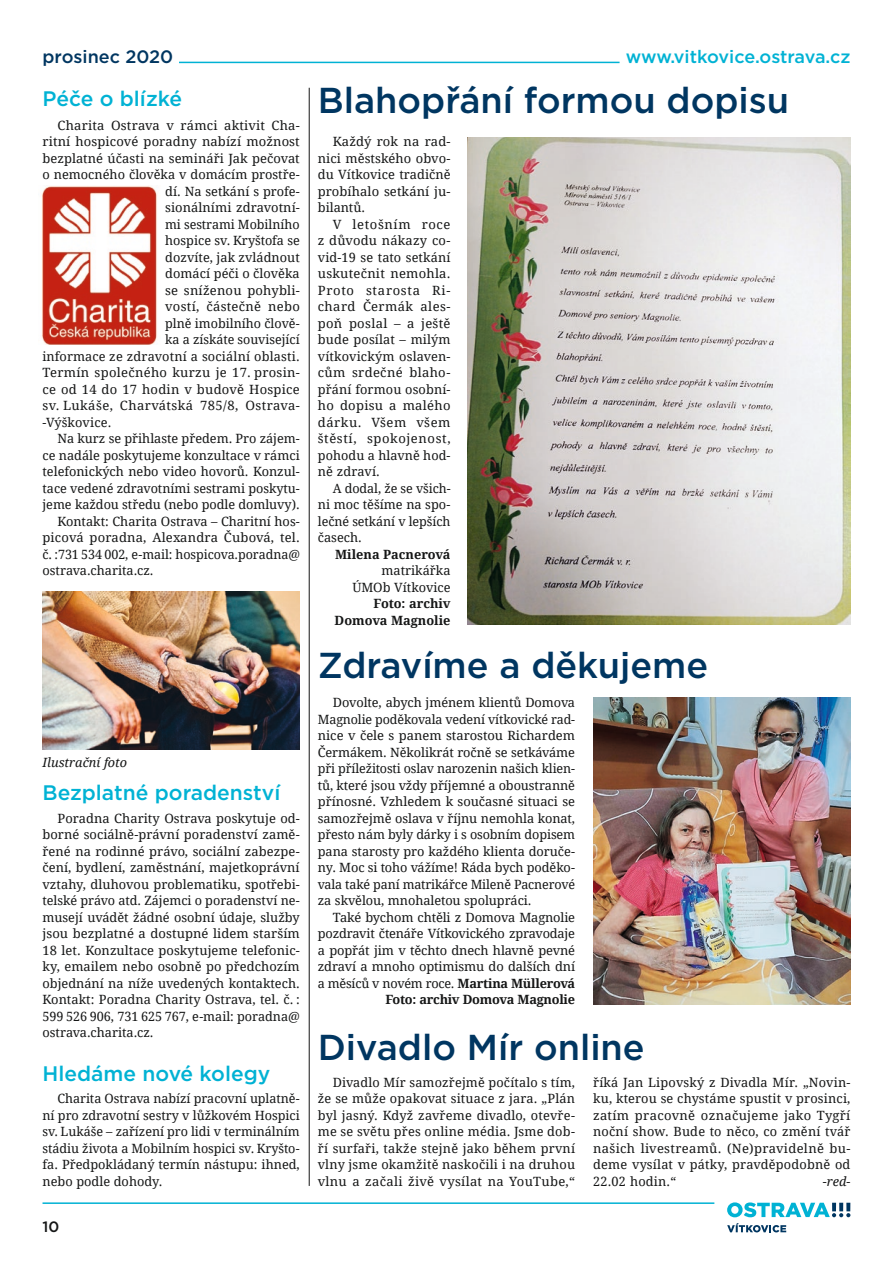
<style>
.page{position:relative;width:893px;height:1263px;background:#fff}
.page>*{position:absolute;margin:0;border:0;box-sizing:border-box;transform-origin:0 0}
.t1{font:500 36px "Gotham";color:#003661}
.t2{font:500 21px "Gotham";color:#00b2d4}
.t3{font:500 18px "Gotham";letter-spacing:-.01em;color:#00b2d4}
.t4{font:500 18px "Gotham";color:#003661}
.t5{font:500 15px "Gotham";color:#151616}
.t6{font:12.75px/16.5px "Droid Serif";color:#151616;text-align:justify}
.t7{font:12.75px "Droid Serif";letter-spacing:.02em;color:#151616}
.t8{font:700 12.75px/16.5px "Droid Serif";color:#151616;text-align:right}
.t9{font:12.75px "Droid Serif";letter-spacing:.03em;color:#151616}
.t10{font:italic 12.75px "Droid Serif";color:#151616}
.t11{font:12.75px "Droid Serif";letter-spacing:.025em;color:#151616}
.s1{font-weight:700}
</style>
<div class="page">
<svg style="left:727px;top:1202px;width:123px;height:15px"></svg>
<svg style="left:727px;top:1223px;width:59px;height:9px"></svg>
<hr style="left:43px;top:1202px;width:671px;height:2px;background:#00b2d4">
<hr style="left:179px;top:62px;width:441px;height:1px;background:#00b2d4">
<hr style="left:309px;top:88px;width:1px;height:1098px;background:#151616">
<img style="left:593px;top:697px;width:257px;height:307px">
<img style="left:41px;top:186px;width:116px;height:158px">
<img style="left:43px;top:592px;width:257px;height:157px">
<img style="left:468px;top:137px;width:382px;height:487px">
<h3 class="t4" style="left:42px;top:45px;width:132px">prosinec 2020</h3>
<h2 class="t2" style="left:43px;top:85px;width:141px">Péče o blízké</h2>
<p class="t6" style="left:58px;top:117px;width:244px">Charita Ostrava v rámci aktivit Cha-</p>
<p class="t6" style="left:43px;top:134px;width:259px">ritní hospicové poradny nabízí možnost</p>
<p class="t6" style="left:43px;top:150px;width:259px">bezplatné účasti na semináři Jak pečovat</p>
<p class="t6" style="left:43px;top:167px;width:259px">o nemocného člověka v domácím prostře-</p>
<p class="t6" style="left:165px;top:183px;width:136px">dí. Na setkání s profe-</p>
<p class="t6" style="left:165px;top:200px;width:136px">sionálními zdravotní-</p>
<p class="t6" style="left:165px;top:216px;width:136px">mi sestrami Mobilního</p>
<p class="t6" style="left:165px;top:233px;width:136px">hospice sv. Kryštofa se</p>
<p class="t6" style="left:165px;top:249px;width:136px">dozvíte, jak zvládnout</p>
<p class="t6" style="left:165px;top:266px;width:136px">domácí péči o člověka</p>
<p class="t6" style="left:165px;top:282px;width:136px">se sníženou pohybli-</p>
<p class="t11" style="left:165px;top:299px;width:136px">vostí, částečně nebo</p>
<p class="t6" style="left:165px;top:315px;width:136px">plně imobilního člově-</p>
<p class="t6" style="left:165px;top:332px;width:136px">ka a získáte související</p>
<p class="t6" style="left:43px;top:348px;width:259px">informace ze zdravotní a sociální oblasti.</p>
<p class="t7" style="left:43px;top:365px;width:259px">Termín společného kurzu je 17. prosin-</p>
<p class="t7" style="left:43px;top:381px;width:259px">ce od 14 do 17 hodin v budově Hospice</p>
<p class="t9" style="left:43px;top:398px;width:258px">sv. Lukáše, Charvátská 785/8, Ostrava-</p>
<p class="t6" style="left:46px;top:414px;width:67px">Výškovice.</p>
<p class="t6" style="left:58px;top:431px;width:244px">Na kurz se přihlaste předem. Pro zájem-</p>
<p class="t6" style="left:43px;top:447px;width:259px">ce nadále poskytujeme konzultace v rámci</p>
<p class="t6" style="left:43px;top:464px;width:259px">telefonických nebo video hovorů. Konzul-</p>
<p class="t6" style="left:43px;top:480px;width:259px">tace vedené zdravotními sestrami poskytu-</p>
<p class="t6" style="left:43px;top:497px;width:259px">jeme každou středu (nebo podle domluvy).</p>
<p class="t6" style="left:58px;top:513px;width:244px">Kontakt: Charita Ostrava – Charitní hos-</p>
<p class="t6" style="left:43px;top:530px;width:259px">picová poradna, Alexandra Čubová, tel.</p>
<p class="t6" style="left:43px;top:546px;width:259px">č. :731 534 002, e-‑mail: hospicova.poradna@</p>
<p class="t6" style="left:43px;top:563px;width:113px">ostrava.charita.cz.</p>
<p class="t10" style="left:43px;top:754px;width:86px">Ilustrační foto</p>
<h2 class="t2" style="left:43px;top:779px;width:239px">Bezplatné poradenství</h2>
<p class="t6" style="left:43px;top:810px;width:259px;text-indent:15px">Poradna Charity Ostrava poskytuje od&shy;borné sociálně-‑právní poradenství zamě&shy;řené na rodinné právo, sociální zabezpe&shy;čení, bydlení, zaměstnání, majetkoprávní vztahy, dluhovou problematiku, spotřebi&shy;telské právo atd. Zájemci o poradenství ne&shy;musejí uvádět žádné osobní údaje, služby jsou bezplatné a dostupné lidem starším 18 let. Konzultace poskytujeme telefonic&shy;ky, emailem nebo osobně po předchozím objednání na níže uvedených kontaktech.<br>Kontakt: Poradna Charity Ostrava, tel. č. :<br>599 526 906, 731 625 767, e-‑mail: poradna@ ostrava.charita.cz.</p>
<h2 class="t2" style="left:43px;top:1060px;width:229px">Hledáme nové kolegy</h2>
<p class="t6" style="left:43px;top:1091px;width:259px;text-indent:15px">Charita Ostrava nabízí pracovní uplatně&shy;ní pro zdravotní sestry v lůžkovém Hospici sv. Lukáše – zařízení pro lidi v terminálním stádiu života a Mobilním hospici sv. Kryšto&shy;fa. Předpokládaný termín nástupu: ihned, nebo podle dohody.</p>
<p class="t5" style="left:43px;top:1217px;width:18px">10</p>
<h3 class="t3" style="left:626px;top:45px;width:226px">www.vitkovice.ostrava.cz</h3>
<h1 class="t1" style="left:318px;top:77px;width:473px">Blahopřání formou dopisu</h1>
<p class="t6" style="left:318px;top:134px;width:134px;text-indent:15px">Každý rok na rad&shy;nici městského obvo&shy;du Vítkovice tradičně probíhalo setkání ju&shy;bilantů.</p>
<p class="t6" style="left:318px;top:216px;width:134px;text-indent:15px">V letošním roce z důvodu nákazy co&shy;vid-19 se tato setkání uskutečnit nemohla.<br>Proto starosta Ri&shy;chard Čermák ales&shy;poň poslal – a ještě bude posílat – milým vítkovickým oslaven&shy;cům srdečné blaho&shy;přání formou osobní&shy;ho dopisu a malého dárku. Všem všem štěstí, spokojenost, pohodu a hlavně hod&shy;ně zdraví.</p>
<p class="t6" style="left:318px;top:480px;width:134px;text-indent:15px">A dodal, že se všich&shy;ni moc těšíme na spo&shy;lečné setkání v lepších časech.</p>
<p class="t8" style="left:335px;top:546px;width:117px">Milena Pacnerová</p>
<p class="t6" style="left:352px;top:563px;width:100px;text-align:right">matrikářka<br>ÚMOb Vítkovice</p>
<p class="t8" style="left:335px;top:596px;width:117px">Foto: archiv<br>Domova Magnolie</p>
<h1 class="t1" style="left:318px;top:641px;width:392px">Zdravíme a děkujeme</h1>
<p class="t6" style="left:318px;top:695px;width:259px;text-indent:15px">Dovolte, abych jménem klientů Domova Magnolie poděkovala vedení vítkovické rad&shy;nice v čele s panem starostou Richardem Čermákem. Několikrát ročně se setkáváme při příležitosti oslav narozenin našich klien&shy;tů, které jsou vždy příjemné a oboustranně přínosné. Vzhledem k současné situaci se samozřejmě oslava v říjnu nemohla konat, přesto nám byly dárky i s osobním dopisem pana starosty pro každého klienta doruče&shy;ny. Moc si toho vážíme! Ráda bych poděko&shy;vala také paní matrikářce Mileně Pacnerové za skvělou, mnohaletou spolupráci.</p>
<p class="t6" style="left:318px;top:909px;width:259px;text-align:right">Také bychom chtěli z Domova Magnolie pozdravit čtenáře Vítkovického zpravodaje a popřát jim v těchto dnech hlavně pevné zdraví a mnoho optimismu do dalších dní a měsíců v novém roce. <span class="s1">Martina Müllerová Foto: archiv Domova Magnolie</span></p>
<h1 class="t1" style="left:318px;top:1024px;width:328px">Divadlo Mír online</h1>
<p class="t6" style="left:318px;top:1074px;width:259px;text-indent:15px">Divadlo Mír samozřejmě počítalo s tím, že se může opakovat situace z jara. „Plán byl jasný. Když zavřeme divadlo, otevře&shy;me se světu přes online média. Jsme dob&shy;ří surfaři, takže stejně jako během první vlny jsme okamžitě naskočili i na druhou vlnu a začali živě vysílat na YouTube,“</p>
<p class="t6" style="left:593px;top:1074px;width:259px">říká Jan Lipovský z Divadla Mír. „Novin&shy;ku, kterou se chystáme spustit v prosinci, zatím pracovně označujeme jako Tygří noční show. Bude to něco, co změní tvář našich livestreamů. (Ne)pravidelně bu&shy;deme vysílat v pátky, pravděpodobně od 22.02 hodin.“</p>
<p class="t10" style="left:823px;top:1173px;width:29px">-red-</p>
</div>
